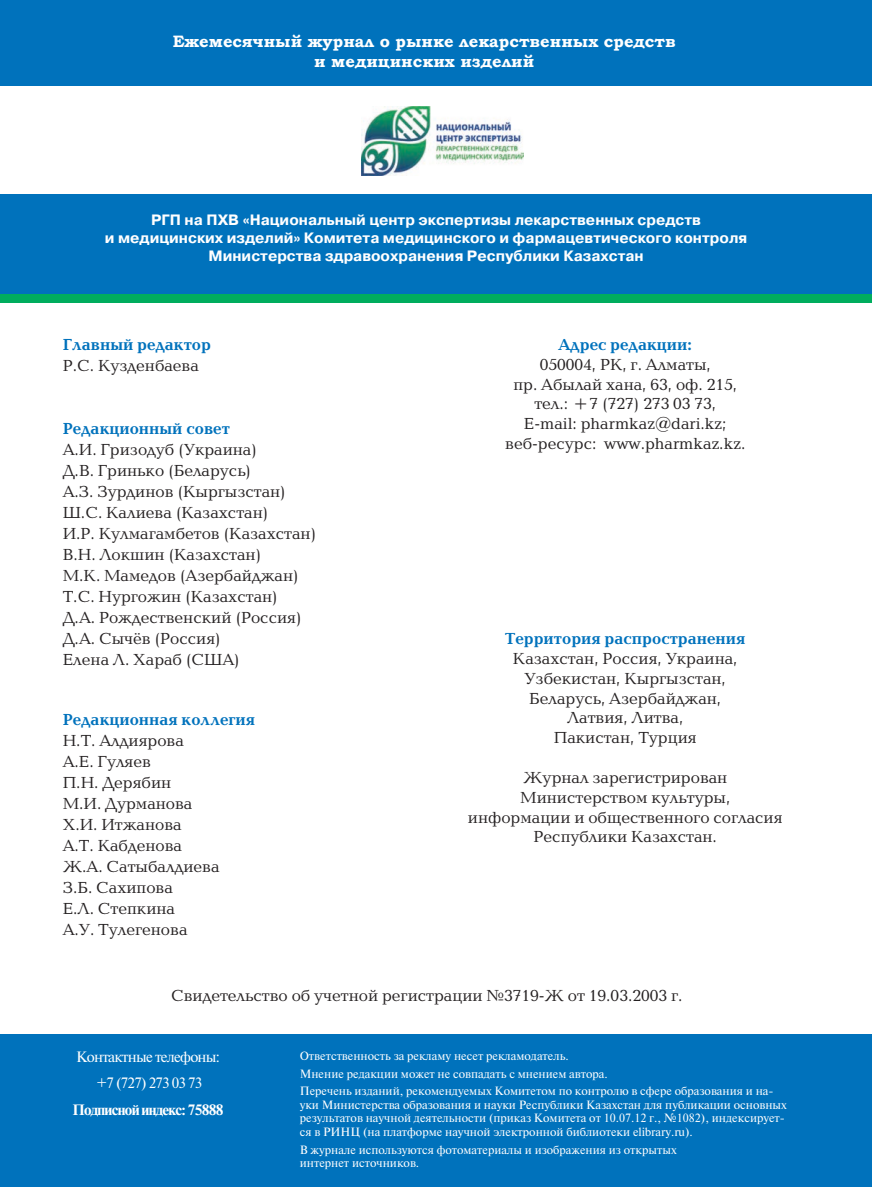
<style>
.page{position:relative;width:872px;height:1187px;background:#fff}
.page>*{position:absolute;margin:0;border:0;box-sizing:border-box;transform-origin:0 0}
.t1{font:16.5px/21px "DS Baltica";color:#231f20;text-align:center}
.t2{font:700 16.5px "DS Baltica";color:#0072bc}
.t3{font:700 16.5px/19.8px "Bookman Old Style";color:#fff;text-align:center}
.t4{font:700 15px/18px "DS Pragmatica";color:#fff;text-align:center}
.t5{font:15px/26.5px "DS Times";letter-spacing:-.05em;color:#fff;text-align:center}
.t6{font:700 15px "DS Times";letter-spacing:-.05em;color:#fff}
.t7{font:12px/13.5px "DS Times";color:#fff}
</style>
<div class="page">
<div style="left:0;top:0;width:872px;height:85px;background:#0072bc"></div>
<div style="left:0;top:194px;width:872px;height:100px;background:#0072bc"></div>
<div style="left:0;top:1034px;width:872px;height:152px;background:#0072bc"></div>
<div style="left:0;top:294px;width:872px;height:9px;background:#00ad5e"></div>
<img style="left:361px;top:107px;width:162px;height:69px">
<p class="t3" style="left:173px;top:31px;width:504px">Ежемесячный журнал о рынке лекарственных средств и медицинских изделий</p>
<p class="t4" style="left:105px;top:211px;width:644px">РГП на ПХВ «Национальный центр экспертизы лекарственных средств<br>и медицинских изделий» Комитета медицинского и фармацевтического контроля<br>Министерства здравоохранения Республики Казахстан</p>
<p class="t2" style="left:63px;top:335px;width:150px">Главный редактор</p>
<p class="t1" style="left:63px;top:356px;width:138px">Р.С. Кузденбаева</p>
<p class="t2" style="left:63px;top:419px;width:169px">Редакционный совет</p>
<p class="t1" style="left:63px;top:440px;width:255px;text-align:left">А.И. Гризодуб (Украина)<br>Д.В. Гринько (Беларусь)<br>А.З. Зурдинов (Кыргызстан)<br>Ш.С. Калиева (Казахстан)<br>И.Р. Кулмагамбетов (Казахстан)<br>В.Н. Локшин (Казахстан)<br>М.К. Мамедов (Азербайджан)<br>Т.С. Нургожин (Казахстан)<br>Д.А. Рождественский (Россия)<br>Д.А. Сычёв (Россия)<br>Елена Л. Хараб (США)</p>
<p class="t2" style="left:63px;top:711px;width:194px">Редакционная коллегия</p>
<p class="t1" style="left:63px;top:731px;width:158px;text-align:left">Н.Т. Алдиярова<br>А.Е. Гуляев<br>П.Н. Дерябин<br>М.И. Дурманова<br>Х.И. Итжанова<br>А.Т. Кабденова<br>Ж.А. Сатыбалдиева<br>З.Б. Сахипова<br>Е.Л. Степкина<br>А.У. Тулегенова</p>
<p class="t2" style="left:559px;top:336px;width:134px">Адрес редакции:</p>
<p class="t1" style="left:505px;top:355px;width:242px;line-height:19.8px">050004, РК, г. Алматы,<br>пр. Абылай хана, 63, оф. 215, тел.: +7 (727) 273 03 73,<br>Е-mail: pharmkaz@dari.kz; веб-ресурс: www.pharmkaz.kz.</p>
<p class="t2" style="left:505px;top:630px;width:242px">Территория распространения</p>
<p class="t1" style="left:513px;top:649px;width:226px;line-height:19.8px">Казахстан, Россия, Украина,<br>Узбекистан, Кыргызстан,<br>Беларусь, Азербайджан,<br>Латвия, Литва,<br>Пакистан, Турция</p>
<p class="t1" style="left:468px;top:768px;width:316px;line-height:19.8px">Журнал зарегистрирован<br>Министерством культуры, информации и общественного согласия<br>Республики Казахстан.</p>
<p class="t1" style="left:171px;top:985px;width:513px">Свидетельство об учетной регистрации №3719-Ж от 19.03.2003 г.</p>
<p class="t5" style="left:76px;top:1043px;width:145px">Контактные телефоны: +7 (727) 273 03 73</p>
<p class="t6" style="left:72px;top:1101px;width:153px">Подписной индекс: 75888</p>
<p class="t7" style="left:300px;top:1046px;width:475px;line-height:17.7px">Ответственность за рекламу несет рекламодатель.<br>Мнение редакции может не совпадать с мнением автора.<br>Перечень изданий, рекомендуемых Комитетом по контролю в сфере образования и на-</p>
<p class="t7" style="left:300px;top:1097px;width:488px">уки Министерства образования и науки Республики Казахстан для публикации основных результатов научной деятельности (приказ Комитета от 10.07.12 г., №1082), индексирует&shy;ся в РИНЦ (на платформе научной электронной библиотеки elibrary.ru).</p>
<p class="t7" style="left:300px;top:1142px;width:378px">В журнале используются фотоматериалы и изображения из открытых интернет источников.</p>
</div>
